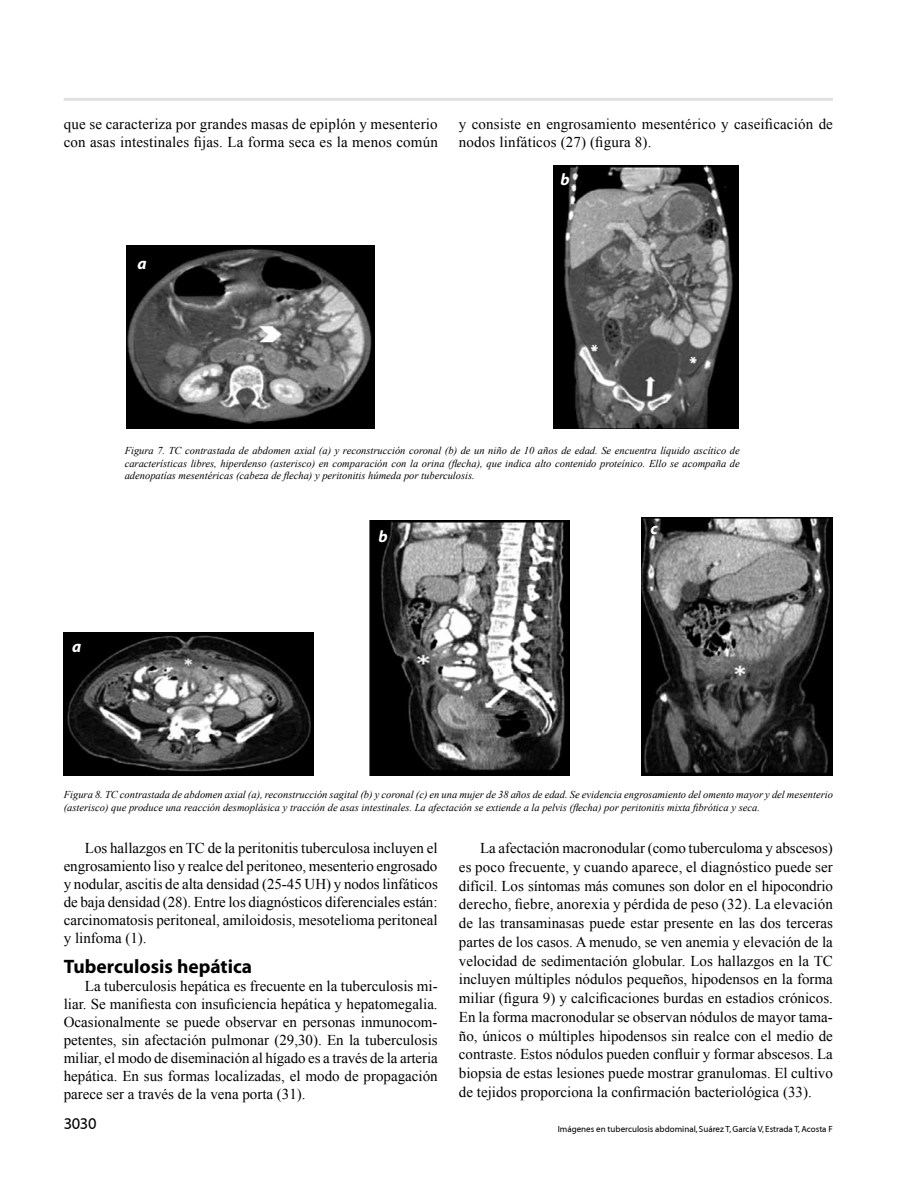
<style>
.page{position:relative;width:918px;height:1188px;background:#fff}
.page>*{position:absolute;margin:0;border:0;box-sizing:border-box;transform-origin:0 0}
.t1{font:700 19.5px "Myriad Pro";color:#000}
.t2{font:italic 700 16.5px "Myriad Pro";color:#fff}
.t3{font:16.5px "Myriad";color:#000}
.t4{font:700 16.5px "Myriad Pro";color:#fff}
.t5{font:15px/18px "Times New Roman";letter-spacing:.01em;color:#000;text-align:justify}
.t6{font:italic 10.5px/12.6px "Times New Roman";color:#000;text-align:justify}
.t7{font:9px "Myriad";color:#000}
</style>
<div class="page">
<hr style="left:64px;top:98px;width:769px;height:3px;background:#e0e0e1">
<img style="left:127px;top:245px;width:248px;height:183px">
<img style="left:553px;top:165px;width:186px;height:263px">
<img style="left:64px;top:632px;width:250px;height:143px">
<img style="left:369px;top:521px;width:201px;height:254px">
<img style="left:642px;top:518px;width:191px;height:257px">
<p class="t5" style="left:64px;top:115px;width:376px">que se caracteriza por grandes masas de epiplón y mesenterio con asas intestinales fijas. La forma seca es la menos común</p>
<p class="t5" style="left:459px;top:115px;width:376px">y consiste en engrosamiento mesentérico y caseificación de nodos linfáticos (27) (figura 8).</p>
<p class="t2" style="left:137px;top:253px;width:11px">a</p>
<p class="t2" style="left:561px;top:168px;width:11px">b</p>
<p class="t4" style="left:591px;top:339px;width:9px">*</p>
<p class="t4" style="left:689px;top:351px;width:9px">*</p>
<p class="t6" style="left:125px;top:444px;width:617px">Figura 7. TC contrastada de abdomen axial (a) y reconstrucción coronal (b) de un niño de 10 años de edad. Se encuentra líquido ascítico de características libres, hiperdenso (asterisco) en comparación con la orina (flecha), que indica alto contenido proteínico. Ello se acompaña de adenopatías mesentéricas (cabeza de flecha) y peritonitis húmeda por tuberculosis.</p>
<p class="t2" style="left:72px;top:636px;width:11px">a</p>
<p class="t2" style="left:378px;top:526px;width:11px">b</p>
<p class="t2" style="left:651px;top:518px;width:9px">c</p>
<p class="t6" style="left:64px;top:788px;width:771px">Figura 8. TC contrastada de abdomen axial (a), reconstrucción sagital (b) y coronal (c) en una mujer de 38 años de edad. Se evidencia engrosamiento del omento mayor y del mesenterio (asterisco) que produce una reacción desmoplásica y tracción de asas intestinales. La afectación se extiende a la pelvis (flecha) por peritonitis mixta fibrótica y seca.</p>
<p class="t5" style="left:64px;top:839px;width:376px;text-indent:21px">Los hallazgos en TC de la peritonitis tuberculosa incluyen el engrosamiento liso y realce del peritoneo, mesenterio engrosado y nodular, ascitis de alta densidad (25-45 UH) y nodos linfáticos de baja densidad (28). Entre los diagnósticos diferenciales están: carcinomatosis peritoneal, amiloidosis, mesotelioma peritoneal y linfoma (1).</p>
<h1 class="t1" style="left:64px;top:954px;width:190px">Tuberculosis hepática</h1>
<p class="t5" style="left:64px;top:977px;width:376px;text-indent:21px">La tuberculosis hepática es frecuente en la tuberculosis mi&shy;liar. Se manifiesta con insuficiencia hepática y hepatomegalia.<br>Ocasionalmente se puede observar en personas inmunocom&shy;petentes, sin afectación pulmonar (29,30). En la tuberculosis miliar, el modo de diseminación al hígado es a través de la arteria hepática. En sus formas localizadas, el modo de propagación parece ser a través de la vena porta (31).</p>
<p class="t5" style="left:459px;top:839px;width:376px;line-height:18.8px;text-indent:21px">La afectación macronodular (como tuberculoma y abscesos) es poco frecuente, y cuando aparece, el diagnóstico puede ser difícil. Los síntomas más comunes son dolor en el hipocondrio derecho, fiebre, anorexia y pérdida de peso (32). La elevación de las transaminasas puede estar presente en las dos terceras partes de los casos. A menudo, se ven anemia y elevación de la velocidad de sedimentación globular. Los hallazgos en la TC incluyen múltiples nódulos pequeños, hipodensos en la forma miliar (figura 9) y calcificaciones burdas en estadios crónicos.<br>En la forma macronodular se observan nódulos de mayor tama&shy;ño, únicos o múltiples hipodensos sin realce con el medio de contraste. Estos nódulos pueden confluir y formar abscesos. La biopsia de estas lesiones puede mostrar granulomas. El cultivo de tejidos proporciona la confirmación bacteriológica (33).</p>
<p class="t3" style="left:64px;top:1115px;width:34px">3030</p>
<p class="t7" style="left:558px;top:1125px;width:277px">Imágenes en tuberculosis abdominal, Suárez T, García V, Estrada T, Acosta F</p>
</div>
